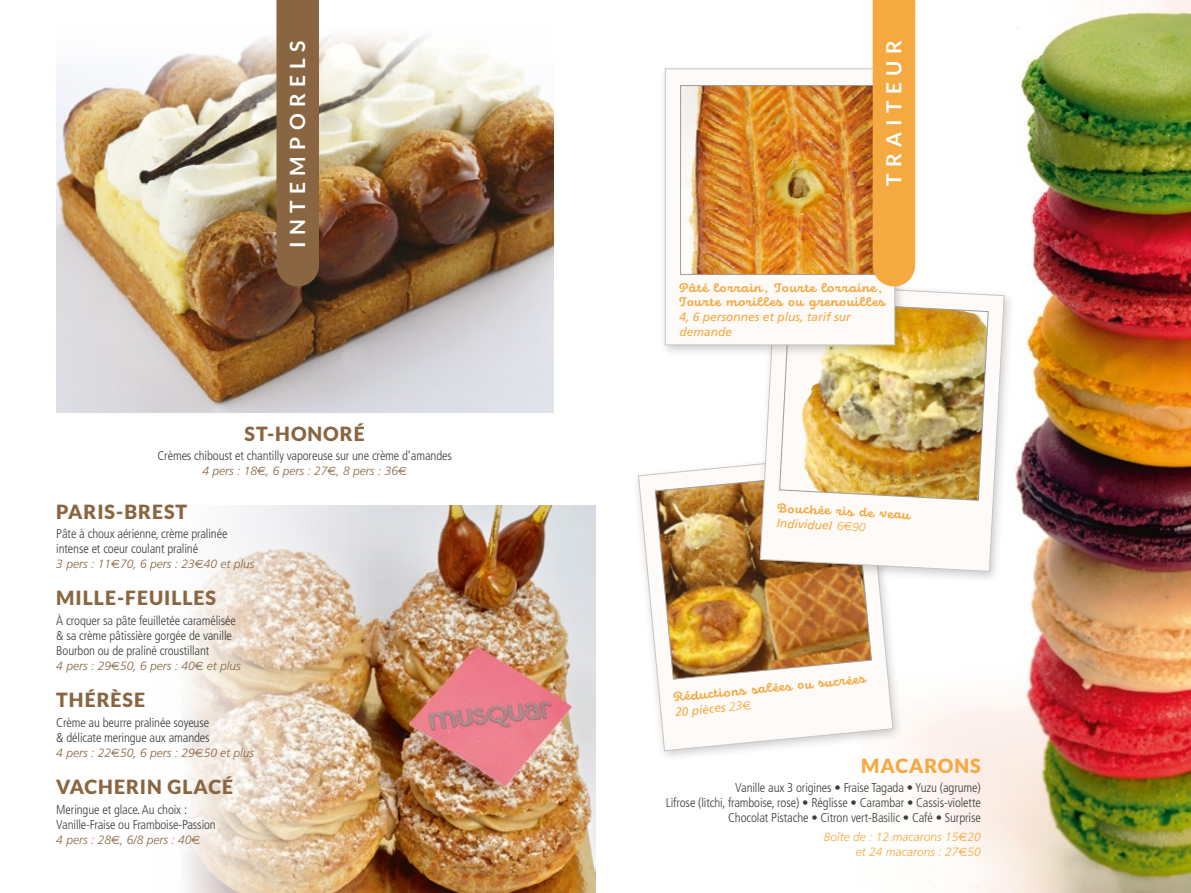
<style>
.page{position:relative;width:1191px;height:893px;background:#fff}
.page>*{position:absolute;margin:0;border:0;box-sizing:border-box;transform-origin:0 0}
.t1{font:700 21px "Lato";letter-spacing:.3em;color:#fff}
.t2{font:900 19.5px "Lato";letter-spacing:.05em;color:#896641}
.t3{font:900 19.5px "Lato";letter-spacing:.05em;color:#f5a941}
.t4{font:300 condensed 12.75px/15px "Frutiger";letter-spacing:-.01em;color:#3c3c3b}
.t5{font:700 12.75px/13.5px "Eldwin Script";letter-spacing:.05em;color:#f5a941}
.t6{font:italic 300 12px "Frutiger";color:#896641}
.t7{font:italic 12px/15px "Frutiger";color:#f5a941}
.t8{font:italic 300 12px/15px "Frutiger";color:#f5a941;text-align:right}
.s1{font-family:"Euro Sans";font-weight:400;font-style:normal}
.s2{font-weight:300}
.s3{font-family:"Euro Sans";font-style:normal}
</style>
<div class="page">
<img style="left:888px;top:0;width:303px;height:893px">
<div style="left:631px;top:449px;width:273px;height:314px;background:#000;opacity:.2"></div>
<svg style="left:638px;top:453px;width:255px;height:298px"></svg>
<img style="left:655px;top:472px;width:216px;height:207px">
<img style="left:56px;top:36px;width:497px;height:376px">
<div style="left:276px;top:0;width:43px;height:286px;background:#896641"></div>
<img style="left:186px;top:506px;width:409px;height:387px">
<div style="left:753px;top:278px;width:262px;height:306px;background:#000;opacity:.2"></div>
<svg style="left:760px;top:283px;width:244px;height:289px"></svg>
<img style="left:779px;top:301px;width:209px;height:199px">
<div style="left:658px;top:63px;width:248px;height:295px;background:#000;opacity:.2"></div>
<div style="left:665px;top:69px;width:230px;height:276px;background:#fdfaf7;border:1px solid #c6c6c6"></div>
<img style="left:682px;top:87px;width:190px;height:186px">
<div style="left:680px;top:85px;width:199px;height:190px;border:1px solid #9d9d9c"></div>
<div style="left:872px;top:0;width:43px;height:286px;background:#f5a941"></div>
<h1 class="t1" style="left:285px;top:248px;width:209px;rotate:-90deg">INTEMPORELS</h1>
<h2 class="t2" style="left:245px;top:422px;width:122px">ST-HONORÉ</h2>
<p class="t4" style="left:158px;top:448px;width:296px">Crèmes chiboust et chantilly vaporeuse sur une crème d’amandes</p>
<p class="t6" style="left:202px;top:464px;width:206px">4 pers : 18<span class="s1">E</span>, 6 pers : 27<span class="s1">E</span>, 8 pers : 36<span class="s1">E</span></p>
<h2 class="t2" style="left:56px;top:501px;width:132px">PARIS-BREST</h2>
<p class="t4" style="left:56px;top:527px;width:173px">Pâte à choux aérienne, crème pralinée intense et coeur coulant praliné</p>
<p class="t6" style="left:56px;top:557px;width:200px">3 pers : 11<span class="s1">E</span>70, 6 pers : 23<span class="s1">E</span>40 et plus</p>
<h2 class="t2" style="left:56px;top:587px;width:161px">MILLE-FEUILLES</h2>
<p class="t4" style="left:56px;top:613px;width:181px">À croquer sa pâte feuilletée caramélisée &amp; sa crème pâtissière gorgée de vanille<br>Bourbon ou de praliné croustillant</p>
<p class="t6" style="left:56px;top:659px;width:186px">4 pers : 29<span class="s1">E</span>50, 6 pers : 40<span class="s1">E</span> et plus</p>
<h2 class="t2" style="left:56px;top:689px;width:90px">THÉRÈSE</h2>
<p class="t4" style="left:56px;top:715px;width:155px">Crème au beurre pralinée soyeuse &amp; délicate meringue aux amandes</p>
<p class="t6" style="left:56px;top:746px;width:199px">4 pers : 22<span class="s1">E</span>50, 6 pers : 29<span class="s1">E</span>50 et plus</p>
<h2 class="t2" style="left:56px;top:776px;width:178px">VACHERIN GLACÉ</h2>
<p class="t4" style="left:56px;top:802px;width:161px">Meringue et glace. Au choix :<br>Vanille-Fraise ou Framboise-Passion</p>
<p class="t6" style="left:56px;top:833px;width:146px">4 pers : 28<span class="s1">E</span>, 6/8 pers : 40<span class="s1">E</span></p>
<h1 class="t1" style="left:881px;top:186px;width:147px;rotate:-90deg">TRAITEUR</h1>
<p class="t5" style="left:679px;top:282px;width:207px">Pâté lorrain, Tourte lorraine,<br>Tourte morilles ou grenouilles</p>
<p class="t7" style="left:679px;top:309px;width:173px">4, 6 personnes et plus, tarif sur demande</p>
<p class="t5" style="left:777px;top:501px;width:134px;rotate:3deg">Bouchée ris de veau</p>
<p class="t7" style="left:777px;top:515px;width:91px;rotate:3deg">Individuel <span class="s2">6</span><span class="s3">E</span><span class="s2">90</span></p>
<p class="t5" style="left:673px;top:691px;width:194px;rotate:-6deg">Réductions salées ou sucrées</p>
<p class="t7" style="left:674px;top:705px;width:78px;rotate:-6deg">20 pièces <span class="s2">23</span><span class="s3">E</span></p>
<h2 class="t3" style="left:861px;top:754px;width:121px">MACARONS</h2>
<p class="t4" style="left:666px;top:780px;width:316px;text-align:right">Vanille aux 3 origines • Fraise Tagada • Yuzu (agrume)<br>Lifrose (litchi, framboise, rose) • Réglisse • Carambar • Cassis-violette<br>Chocolat Pistache • Citron vert-Basilic • Café • Surprise</p>
<p class="t8" style="left:823px;top:830px;width:159px">Boîte de : 12 macarons 15<span class="s1">E</span>20 et 24 macarons : 27<span class="s1">E</span>50</p>
</div>
